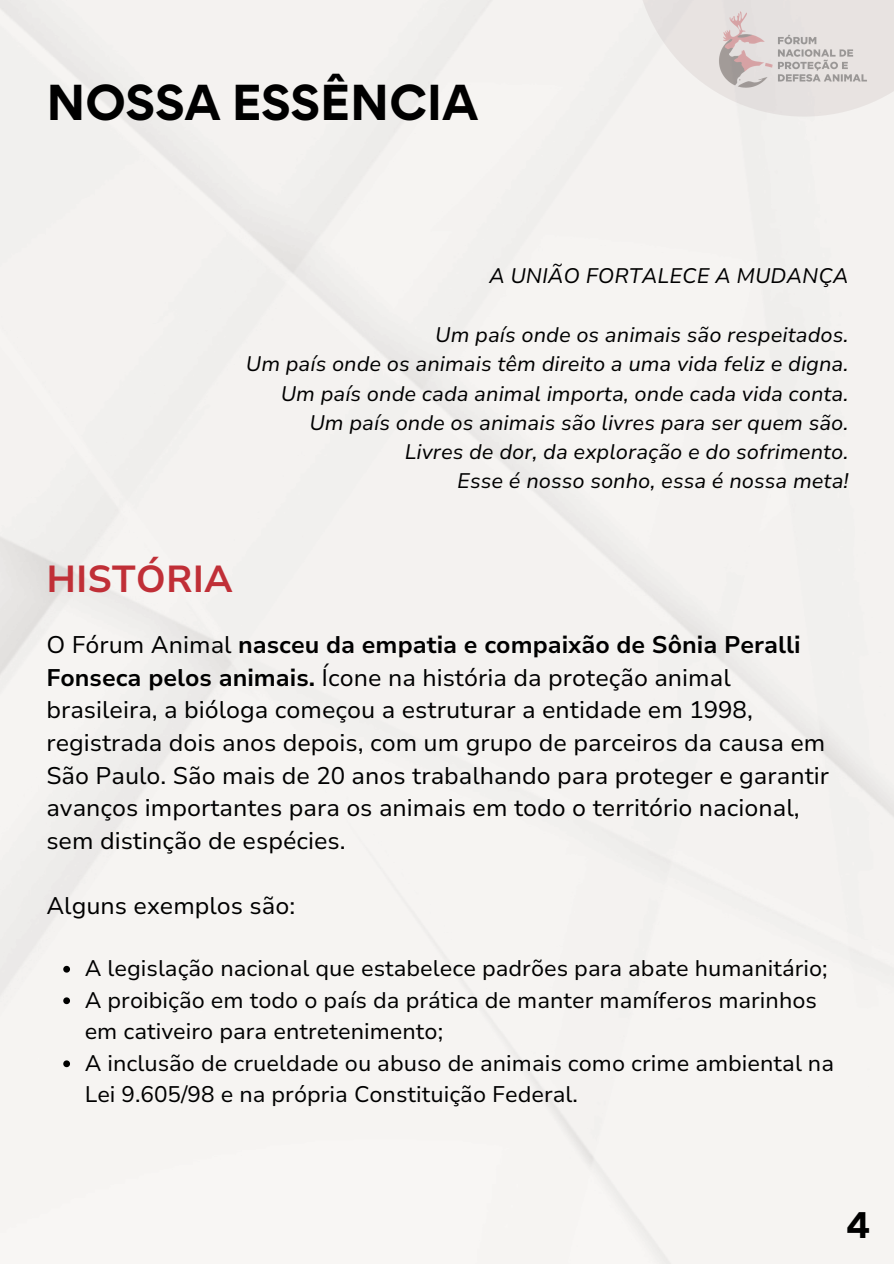
<style>
.page{position:relative;width:894px;height:1264px;background:#fff}
.page>*{position:absolute;margin:0;border:0;box-sizing:border-box;transform-origin:0 0}
.t1{font:700 45px "Gordita";color:#000}
.t2{font:700 37.5px "Nunito Sans 10 pt";color:#c02f37}
.t3{font:700 33px "Gordita";color:#000}
.t4{font:24px/32.7px "Nunito Sans 10 pt";color:#000}
.t5{font:22.5px/31.5px "Nunito Sans 10 pt";color:#000}
.t6{font:italic 21px "Nunito Sans 10 pt";color:#000}
.s1{font-weight:700}
</style>
<div class="page">
<div style="left:0;top:0;width:893px;height:1263px;background:#f4f2f0"></div>
<div style="left:633px;top:0;width:260px;height:117px;background:linear-gradient(to bottom,#e7e3e1,#f0edeb)"></div>
<svg style="left:63px;top:965px;width:7px;height:7px"></svg>
<svg style="left:63px;top:997px;width:7px;height:7px"></svg>
<svg style="left:63px;top:1060px;width:7px;height:7px"></svg>
<img style="left:714px;top:10px;width:160px;height:79px">
<p class="t1" style="left:46px;top:72px;width:433px">NOSSA ESSÊNCIA</p>
<p class="t6" style="left:489px;top:262px;width:361px">A UNIÃO FORTALECE A MUDANÇA</p>
<p class="t6" style="left:435px;top:321px;width:415px">Um país onde os animais são respeitados.</p>
<p class="t6" style="left:246px;top:350px;width:604px">Um país onde os animais têm direito a uma vida feliz e digna.</p>
<h4 class="t6" style="left:280px;top:379px;width:569px">Um país onde cada animal importa, onde cada vida conta.</h4>
<p class="t6" style="left:309px;top:408px;width:540px">Um país onde os animais são livres para ser quem são.</p>
<p class="t6" style="left:404px;top:438px;width:445px">Livres de dor, da exploração e do sofrimento.</p>
<p class="t6" style="left:457px;top:467px;width:392px">Esse é nosso sonho, essa é nossa meta!</p>
<p class="t2" style="left:46px;top:553px;width:188px">HISTÓRIA</p>
<p class="t4" style="left:46px;top:628px;width:784px">O Fórum Animal <span class="s1">nasceu da empatia e compaixão de Sônia Peralli Fonseca pelos animais.</span> Ícone na história da proteção animal brasileira, a bióloga começou a estruturar a entidade em 1998, registrada dois anos depois, com um grupo de parceiros da causa em São Paulo. São mais de 20 anos trabalhando para proteger e garantir avanços importantes para os animais em todo o território nacional, sem distinção de espécies.</p>
<p class="t4" style="left:46px;top:889px;width:250px">Alguns exemplos são:</p>
<h2 class="t5" style="left:85px;top:952px;width:744px">A legislação nacional que estabelece padrões para abate humanitário;</h2>
<h3 class="t5" style="left:85px;top:984px;width:733px">A proibição em todo o país da prática de manter mamíferos marinhos em cativeiro para entretenimento;</h3>
<h3 class="t5" style="left:85px;top:1047px;width:750px">A inclusão de crueldade ou abuso de animais como crime ambiental na<br>Lei 9.605/98 e na própria Constituição Federal.</h3>
<p class="t3" style="left:846px;top:1202px;width:26px">4</p>
</div>
